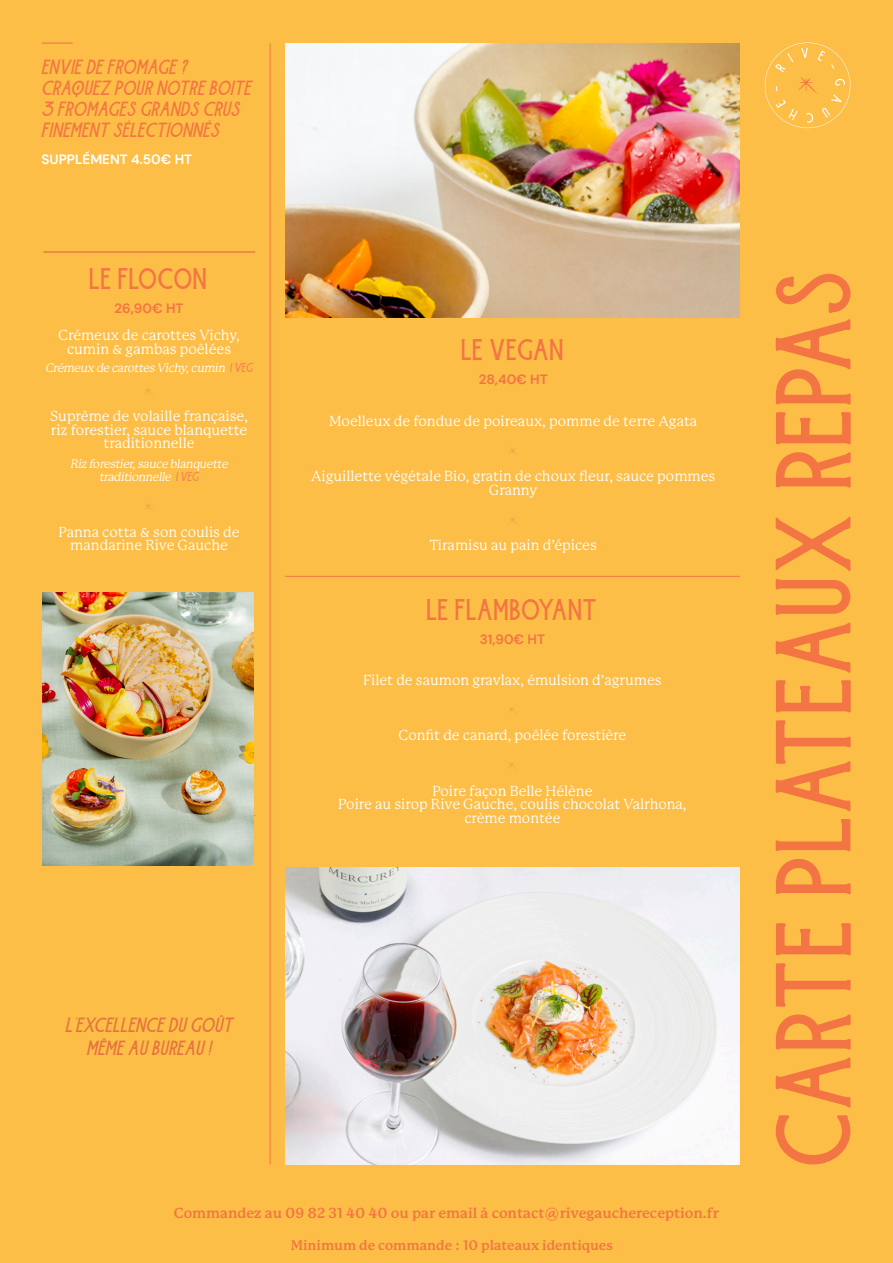
<style>
.page{position:relative;width:893px;height:1263px;background:#fdbe48}
.page>*{position:absolute;margin:0;border:0;box-sizing:border-box;transform-origin:0 0}
.t1{font:85.65px "Burtons";color:#f37543}
.t2{font:24px "Burtons";color:#f37543}
.t3{font:italic 16.5px "Burtons";color:#f37543}
.t4{font:italic 16.5px "Burtons";color:#e5733f}
.t5{font:14.25px/13.5px "P22 Mackinac Pro";color:#fff;text-align:center}
.t6{font:700 14.25px "P22 Mackinac Pro";color:#f37543}
.t7{font:700 13.5px "P22 Mackinac Pro";color:#f37543}
.t8{font:700 13.5px "DM Sans";color:#f37543}
.t9{font:700 13.5px "DM Sans";color:#fff}
.t10{font:italic 12px/13.5px "P22 Mackinac Pro";color:#fff;text-align:center}
.s1{font-family:"DM Sans";font-style:normal;color:#f5864d}
.s2{font-family:"Burtons";font-style:normal;font-size:10.5px;color:#f5864d}
</style>
<div class="page">
<svg style="left:764px;top:42px;width:87px;height:87px"></svg>
<hr style="left:270px;top:43px;width:1px;height:1121px;background:#f37543">
<hr style="left:285px;top:576px;width:455px;height:1px;background:#f37543">
<hr style="left:43px;top:252px;width:212px;height:1px;background:#e3593a">
<hr style="left:43px;top:815px;width:212px;height:1px;background:#f37543">
<svg style="left:146px;top:388px;width:7px;height:7px"></svg>
<svg style="left:145px;top:504px;width:7px;height:6px"></svg>
<img style="left:43px;top:592px;width:211px;height:274px">
<svg style="left:509px;top:448px;width:8px;height:7px"></svg>
<svg style="left:509px;top:517px;width:8px;height:7px"></svg>
<svg style="left:508px;top:707px;width:7px;height:6px"></svg>
<svg style="left:509px;top:762px;width:8px;height:8px"></svg>
<img style="left:286px;top:43px;width:453px;height:274px">
<img style="left:286px;top:867px;width:453px;height:297px">
<hr style="left:42px;top:43px;width:31px;height:1px;background:#f37543">
<p class="t3" style="left:41px;top:55px;width:153px">ENVIEDEFROMAGE?</p>
<p class="t3" style="left:41px;top:76px;width:217px">CRAQUEZPOURNOTREBOITE</p>
<p class="t3" style="left:41px;top:97px;width:206px">3 FROMAGESGRANDSCRUS</p>
<p class="t3" style="left:41px;top:118px;width:185px">FINEMENTSÉLECTIONNÉS</p>
<p class="t9" style="left:41px;top:151px;width:152px">SUPPLÉMENT 4.50€ HT</p>
<p class="t2" style="left:90px;top:262px;width:120px">LE FLOCON</p>
<p class="t8" style="left:115px;top:300px;width:70px">26,90€ HT</p>
<p class="t5" style="left:58px;top:329px;width:183px">Crémeux de carottes Vichy, cumin &amp; gambas poêlées</p>
<p class="t10" style="left:45px;top:361px;width:212px">Crémeux de carottes Vichy,cumin <span class="s1">l</span> <span class="s2">VEG</span></p>
<p class="t5" style="left:50px;top:410px;width:199px">Suprême de volaille française, riz forestier, sauce blanquette traditionnelle</p>
<p class="t10" style="left:70px;top:457px;width:162px">Riz forestier,sauce blanquette traditionnelle <span class="s1">l</span> <span class="s2">VEG</span></p>
<p class="t5" style="left:59px;top:525px;width:182px">Panna cotta &amp; son coulis de mandarine Rive Gauche</p>
<p class="t2" style="left:462px;top:333px;width:105px">LE VEGAN</p>
<p class="t8" style="left:479px;top:371px;width:70px">28,40€ HT</p>
<p class="t5" style="left:329px;top:414px;width:370px">Moelleux de fondue de poireaux, pomme de terre Agata</p>
<p class="t5" style="left:311px;top:470px;width:406px">Aiguillette végétale Bio, gratin de choux fleur, sauce pommes<br>Granny</p>
<p class="t5" style="left:430px;top:539px;width:169px">Tiramisu au pain d’épices</p>
<p class="t2" style="left:427px;top:593px;width:172px">LE FLAMBOYANT</p>
<p class="t8" style="left:480px;top:631px;width:67px">31,90€ HT</p>
<p class="t5" style="left:363px;top:673px;width:300px">Filet de saumon gravlax, émulsion d’agrumes</p>
<p class="t5" style="left:399px;top:729px;width:229px">Confit de canard, poêlée forestière</p>
<p class="t5" style="left:432px;top:784px;width:162px">Poire façon Belle Hélène</p>
<p class="t5" style="left:338px;top:798px;width:350px">Poire au sirop Rive Gauche, coulis chocolat Valrhona, crème montée</p>
<p class="t4" style="left:65px;top:1013px;width:175px">L’EXCELLENCEDUGOÛT</p>
<p class="t4" style="left:87px;top:1036px;width:132px">MÊMEAUBUREAU!</p>
<p class="t6" style="left:174px;top:1205px;width:547px">Commandez au 09 82 31 40 40 ou par email à contact@rivegauchereception.fr</p>
<p class="t7" style="left:291px;top:1238px;width:324px">Minimum de commande : 10 plateaux identiques</p>
<p class="t1" style="left:753px;top:1164px;width:900px;rotate:-90deg">CARTE PLATEAUX REPAS</p>
</div>
